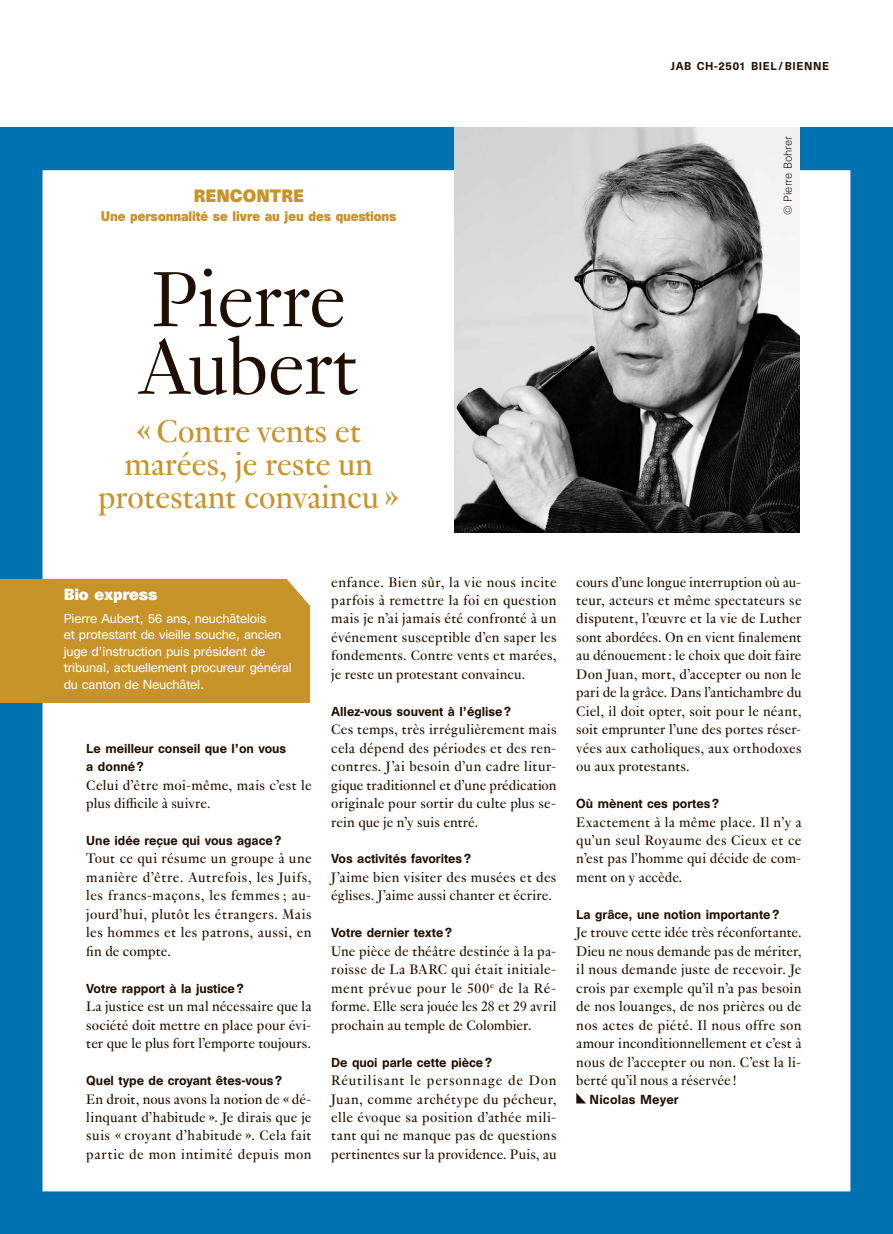
<style>
.page{position:relative;width:893px;height:1234px;background:#fff}
.page>*{position:absolute;margin:0;border:0;box-sizing:border-box;transform-origin:0 0}
.REF_Titres_indd{font:300 85.5px "Genath";letter-spacing:-.02em;color:#200e00}
.REF_Chapeaux_indd{font:34.5px "Genath";letter-spacing:-.01em;color:#c89328}
.REF_Titre-encadre_in{font:700 16.5px "Unica SB";color:#c89328}
.REF_Texte_indd{font:15px/18.5px "Genath";letter-spacing:.015em;color:#200e00;text-align:justify}
.REF_legendes_copyrig{font:700 15px "Unica SB";letter-spacing:-.015em;color:#fff}
.REF_Texte-encadre_in{font:700 12.75px "Unica SB";letter-spacing:-.01em;color:#c89328;scale:.93 1}
.REF_Texte_indd-2{font:500 12px "Unica SB";color:#200e00}
.REF_legendes_copyrig-2{font:12px/16.5px "Unica SB";letter-spacing:-.015em;color:#fff}
.t1{font:500 10.5px "Unica SB";letter-spacing:.06em;color:#200e00}
.REF_legendes_copyrig-3{font:300 10.5px "Unica SB";color:#200e00}
</style>
<div class="page">
<div style="left:0;top:128px;width:893px;height:1105px;background:#0072b2"></div>
<div style="left:43px;top:170px;width:807px;height:1021px;background:#fff"></div>
<img style="left:454px;top:128px;width:345px;height:405px">
<svg style="left:576px;top:1092px;width:10px;height:11px"></svg>
<div style="left:0;top:577px;width:312px;height:125px;background:#c89328"></div>
<p class="t1" style="left:671px;top:59px;width:160px">JAB CH-2501 BIEL/BIENNE</p>
<p class="REF_Titre-encadre_in" style="left:193px;top:185px;width:112px">RENCONTRE</p>
<p class="REF_Texte-encadre_in" style="left:101px;top:208px;width:320px">Une personnalité se livre au jeu des questions</p>
<p class="REF_Titres_indd" style="left:151px;top:239px;width:197px">Pierre</p>
<p class="REF_Titres_indd" style="left:139px;top:306px;width:221px">Aubert</p>
<p class="REF_Chapeaux_indd" style="left:136px;top:407px;width:226px">« Contre vents et</p>
<p class="REF_Chapeaux_indd" style="left:125px;top:440px;width:250px">marées, je reste un</p>
<p class="REF_Chapeaux_indd" style="left:98px;top:473px;width:303px">protestant convaincu »</p>
<p class="REF_legendes_copyrig-3" style="left:782px;top:215px;width:80px;rotate:-90deg">© Pierre Bohrer</p>
<p class="REF_legendes_copyrig" style="left:64px;top:585px;width:95px">Bio express</p>
<p class="REF_legendes_copyrig-2" style="left:64px;top:610px;width:204px">Pierre Aubert, 56 ans, neuchâtelois</p>
<p class="REF_legendes_copyrig-2" style="left:64px;top:627px;width:230px">et protestant de vieille souche, ancien juge d’instruction puis président de tribunal, actuellement procureur général du canton de Neuchâtel.</p>
<p class="REF_Texte_indd-2" style="left:86px;top:740px;width:201px">Le meilleur conseil que l’on vous</p>
<p class="REF_Texte_indd-2" style="left:86px;top:759px;width:59px">a donné?</p>
<p class="REF_Texte_indd" style="left:86px;top:774px;width:227px">Celui d’être moi-même, mais c’est le plus difficile à suivre.</p>
<p class="REF_Texte_indd-2" style="left:86px;top:832px;width:197px">Une idée reçue qui vous agace?</p>
<p class="REF_Texte_indd" style="left:86px;top:848px;width:227px">Tout ce qui résume un groupe à une manière d’être. Autrefois, les Juifs, les francs-maçons, les femmes ; au&shy;jourd’hui, plutôt les étrangers. Mais les hommes et les patrons, aussi, en fin de compte.</p>
<p class="REF_Texte_indd-2" style="left:86px;top:980px;width:159px">Votre rapport à la justice?</p>
<p class="REF_Texte_indd" style="left:86px;top:995px;width:227px">La justice est un mal nécessaire que la société doit mettre en place pour évi&shy;ter que le plus fort l’emporte toujours.</p>
<p class="REF_Texte_indd-2" style="left:86px;top:1072px;width:197px">Quel type de croyant êtes-vous?</p>
<p class="REF_Texte_indd" style="left:86px;top:1088px;width:227px">En droit, nous avons la notion de « dé&shy;linquant d’habitude ». Je dirais que je suis « croyant d’habitude ». Cela fait partie de mon intimité depuis mon</p>
<p class="REF_Texte_indd" style="left:331px;top:571px;width:227px">enfance. Bien sûr, la vie nous incite parfois à remettre la foi en question mais je n’ai jamais été confronté à un événement susceptible d’en saper les fondements. Contre vents et marées, je reste un protestant convaincu.</p>
<p class="REF_Texte_indd-2" style="left:331px;top:703px;width:181px">Allez-vous souvent à l’église?</p>
<p class="REF_Texte_indd" style="left:331px;top:719px;width:227px">Ces temps, très irrégulièrement mais cela dépend des périodes et des ren&shy;contres. J’ai besoin d’un cadre litur&shy;gique traditionnel et d’une prédication originale pour sortir du culte plus se&shy;rein que je n’y suis entré.</p>
<p class="REF_Texte_indd-2" style="left:331px;top:851px;width:141px">Vos activités favorites?</p>
<p class="REF_Texte_indd" style="left:331px;top:866px;width:227px">J’aime bien visiter des musées et des églises. J’aime aussi chanter et écrire.</p>
<p class="REF_Texte_indd-2" style="left:331px;top:925px;width:122px">Votre dernier texte?</p>
<p class="REF_Texte_indd" style="left:331px;top:940px;width:227px">Une pièce de théâtre destinée à la pa&shy;roisse de La BARC qui était initiale&shy;ment prévue pour le 500<sup>e</sup> de la Ré&shy;forme. Elle sera jouée les 28 et 29 avril prochain au temple de Colombier.</p>
<p class="REF_Texte_indd-2" style="left:331px;top:1054px;width:162px">De quoi parle cette pièce?</p>
<p class="REF_Texte_indd" style="left:331px;top:1069px;width:227px">Réutilisant le personnage de Don Juan, comme archétype du pécheur, elle évoque sa position d’athée mili&shy;tant qui ne manque pas de questions pertinentes sur la providence. Puis, au</p>
<p class="REF_Texte_indd" style="left:576px;top:571px;width:227px">cours d’une longue interruption où au&shy;teur, acteurs et même spectateurs se disputent, l’œuvre et la vie de Luther sont abordées. On en vient finalement au dénouement : le choix que doit faire Don Juan, mort, d’accepter ou non le pari de la grâce. Dans l’antichambre du Ciel, il doit opter, soit pour le néant, soit emprunter l’une des portes réser&shy;vées aux catholiques, aux orthodoxes ou aux protestants.</p>
<p class="REF_Texte_indd-2" style="left:576px;top:795px;width:144px">Où mènent ces portes?</p>
<p class="REF_Texte_indd" style="left:576px;top:811px;width:227px">Exactement à la même place. Il n’y a qu’un seul Royaume des Cieux et ce n’est pas l’homme qui décide de com&shy;ment on y accède.</p>
<p class="REF_Texte_indd-2" style="left:576px;top:906px;width:205px">La grâce, une notion importante?</p>
<p class="REF_Texte_indd" style="left:576px;top:922px;width:227px">Je trouve cette idée très réconfortante.<br>Dieu ne nous demande pas de mériter, il nous demande juste de recevoir. Je crois par exemple qu’il n’a pas besoin de nos louanges, de nos prières ou de nos actes de piété. Il nous offre son amour inconditionnellement et c’est à nous de l’accepter ou non. C’est la li&shy;berté qu’il nous a réservée !</p>
<p class="REF_Texte_indd-2" style="left:589px;top:1091px;width:91px">Nicolas Meyer</p>
</div>
